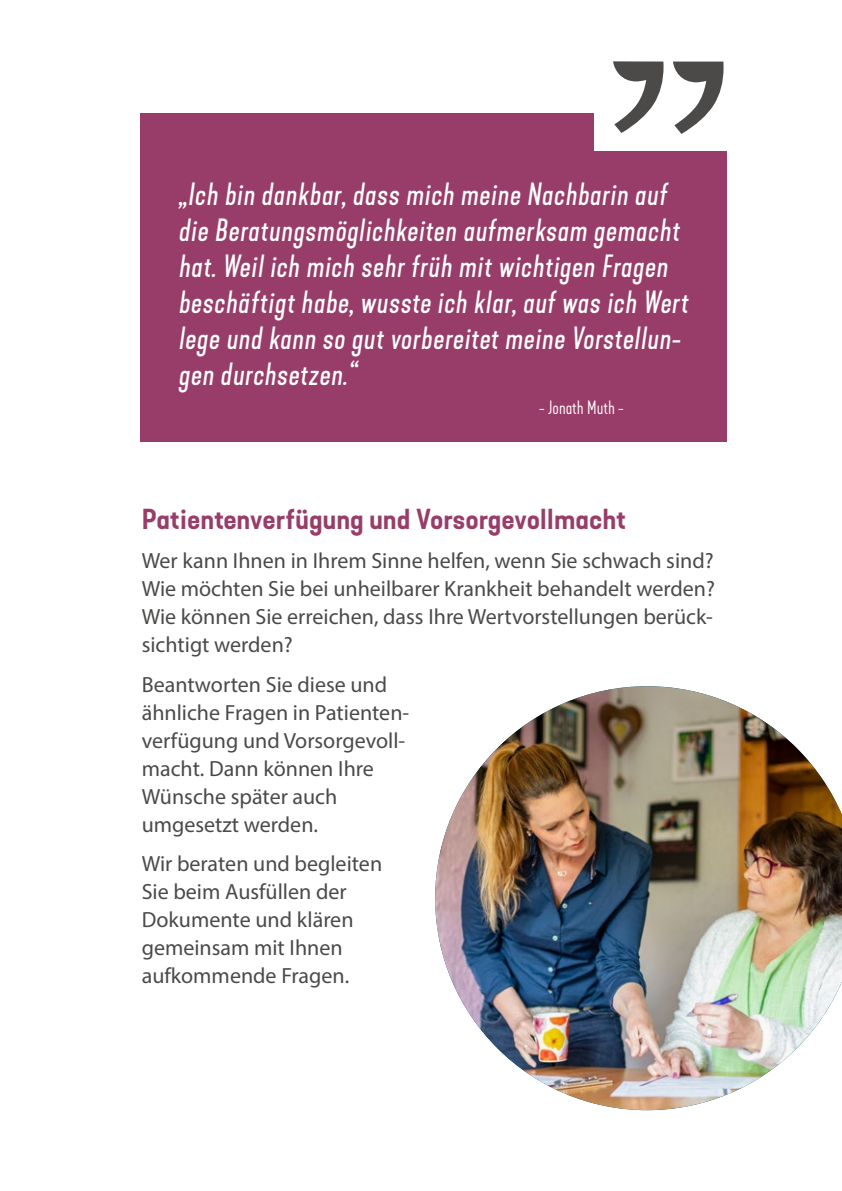
<style>
.page{position:relative;width:842px;height:1191px;background:#fff}
.page>*{position:absolute;margin:0;border:0;box-sizing:border-box;transform-origin:0 0}
.t1{font:italic 30px/36px "Kapra Neue Pro";letter-spacing:.02em;color:#fff}
.t2{font:27px "Kapra Neue Pro Semi Bold Exp";letter-spacing:.02em;color:#983d69}
.t3{font:22px/28px "Myriad Pro";color:#4a4a49}
.t4{font:300 18px "Kapra Neue Pro";color:#fff}
</style>
<div class="page">
<img style="left:435px;top:686px;width:407px;height:424px">
<div style="left:140px;top:113px;width:587px;height:329px;background:#983d69"></div>
<div style="left:594px;top:64px;width:135px;height:86px;background:#fff"></div>
<svg style="left:613px;top:61px;width:50px;height:72px"></svg>
<svg style="left:673px;top:62px;width:50px;height:72px"></svg>
<p class="t1" style="left:179px;top:177px;width:511px">„Ich bin dankbar, dass mich meine Nachbarin auf die Beratungsmöglichkeiten aufmerksam gemacht hat. Weil ich mich sehr früh mit wichtigen Fragen beschäftigt habe, wusste ich klar, auf was ich Wert lege und kann so gut vorbereitet meine Vorstellun&shy;gen durchsetzen.“</p>
<p class="t4" style="left:539px;top:397px;width:86px">- Jonath Muth -</p>
<p class="t2" style="left:142px;top:502px;width:486px">Patientenverfügung und Vorsorgevollmacht</p>
<p class="t3" style="left:142px;top:546px;width:575px;text-align:justify">Wer kann Ihnen in Ihrem Sinne helfen, wenn Sie schwach sind?<br>Wie möchten Sie bei unheilbarer Krankheit behandelt werden?<br>Wie können Sie erreichen, dass Ihre Wertvorstellungen berück&shy;sichtigt werden?</p>
<p class="t3" style="left:142px;top:670px;width:269px">Beantworten Sie diese und ähnliche Fragen in Patienten&shy;verfügung und Vorsorgevoll&shy;macht. Dann können Ihre<br>Wünsche später auch umgesetzt werden.</p>
<p class="t3" style="left:142px;top:849px;width:242px">Wir beraten und begleiten<br>Sie beim Ausfüllen der<br>Dokumente und klären gemeinsam mit Ihnen aufkommende Fragen.</p>
</div>
